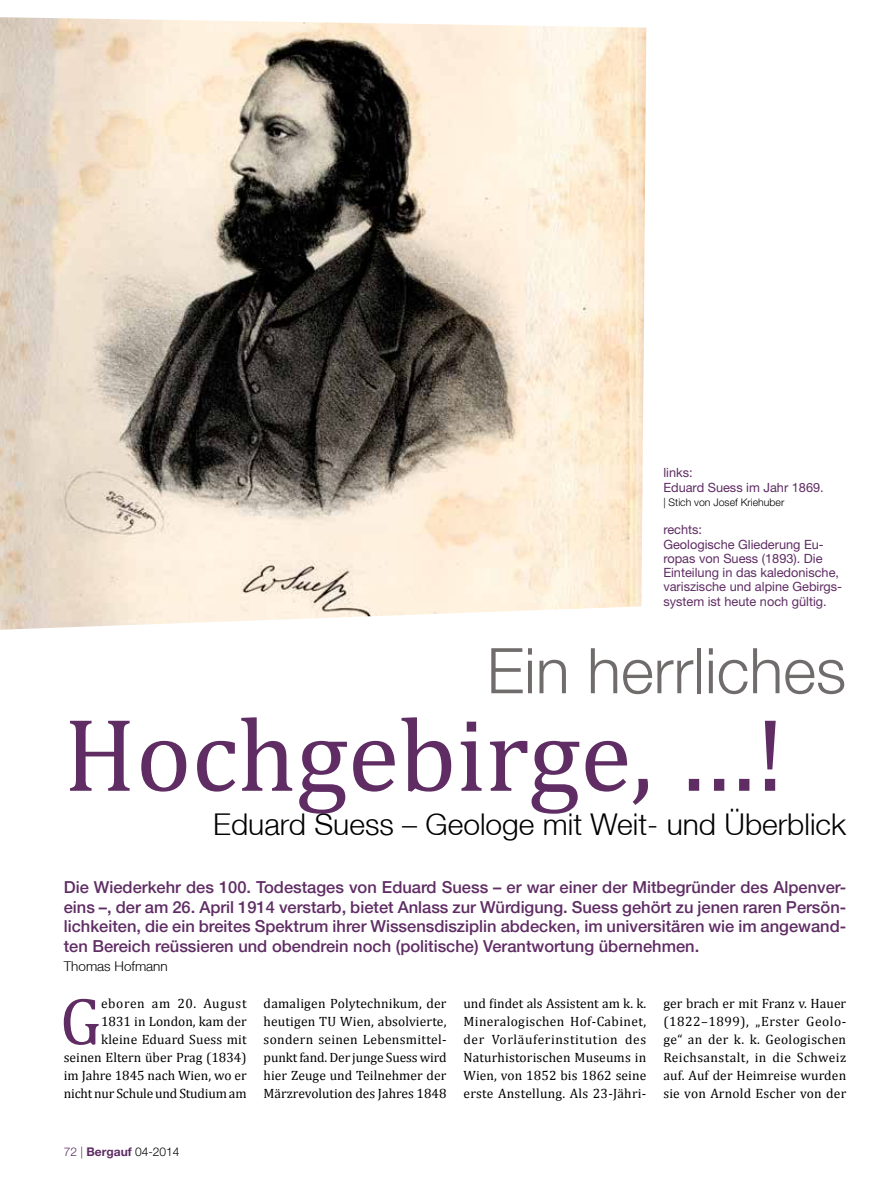
<style>
.page{position:relative;width:893px;height:1191px;background:#fff}
.page>*{position:absolute;margin:0;border:0;box-sizing:border-box;transform-origin:0 0}
.t1{font:105px "Cambria";color:#5f2d64}
.t2{font:67.5px "Cambria";color:#5f2d64}
.t3{font:300 63px "Helvetica Neue LT";color:#6f6c6b}
.t4{font:300 30px "Helvetica Neue LT";color:#000}
.t5{font:500 16.5px/19.5px "Helvetica Neue LT";color:#5f2d64;text-align:justify}
.t6{font:13.5px/18px "Cambria";letter-spacing:.005em;color:#000;text-align:justify}
.t7{font:300 13.5px "Helvetica Neue LT";color:#000}
.t8{font:12.75px/14.2px "Helvetica Neue";color:#5f2d64}
.t9{font:700 12px "Helvetica Neue";color:#5f2d64}
.t10{font:300 10.5px "Helvetica Neue";color:#000}
.s1{font-weight:300}
.s2{font-weight:300;color:#000}
</style>
<div class="page">
<img style="left:0;top:17px;width:646px;height:613px">
<p class="t8" style="left:663px;top:465px;width:162px">links:<br>Eduard Suess im Jahr 1869.</p>
<p class="t10" style="left:663px;top:496px;width:122px">| Stich von Josef Kriehuber</p>
<p class="t8" style="left:663px;top:522px;width:180px">rechts:<br>Geologische Gliederung Eu&shy;ropas von Suess (1893). Die<br>Einteilung in das kaledonische, variszische und alpine Gebirgs&shy;system ist heute noch gültig.</p>
<h3 class="t3" style="left:487px;top:632px;width:361px">Ein herrliches</h3>
<h1 class="t1" style="left:64px;top:693px;width:723px">Hochgebirge, …!</h1>
<h3 class="t4" style="left:213px;top:806px;width:634px">Eduard Suess – Geologe mit Weit- und Überblick</h3>
<p class="t5" style="left:64px;top:877px;width:784px">Die Wiederkehr des 100. Todestages von Eduard Suess – er war einer der Mitbegründer des Alpenver&shy;eins –, der am 26. April 1914 verstarb, bietet Anlass zur Würdigung. Suess gehört zu jenen raren Persön&shy;lichkeiten, die ein breites Spektrum ihrer Wissensdisziplin abdecken, im universitären wie im angewand&shy;ten Bereich reüssieren und obendrein noch (politische) Verantwortung übernehmen.</p>
<p class="t7" style="left:64px;top:958px;width:106px">Thomas Hofmann</p>
<h2 class="t2" style="left:60px;top:981px;width:43px">G</h2>
<p class="t6" style="left:64px;top:994px;width:184px;text-align:right">eboren am 20. August<br>1831 in London, kam der kleine Eduard Suess mit seinen Eltern über Prag (1834) im Jahre 1845 nach Wien, wo er nicht nur Schule und Studium am</p>
<p class="t6" style="left:264px;top:994px;width:184px">damaligen Polytechnikum, der heutigen TU Wien, absolvierte, sondern seinen Lebensmittel&shy;punkt fand. Der junge Suess wird hier Zeuge und Teilnehmer der Märzrevolution des Jahres 1848</p>
<p class="t6" style="left:463px;top:994px;width:184px">und findet als Assistent am k. k.<br>Mineralogischen Hof-Cabinet, der Vorläuferinstitution des Naturhistorischen Museums in Wien, von 1852 bis 1862 seine erste Anstellung. Als 23-Jähri-</p>
<p class="t6" style="left:663px;top:994px;width:184px">ger brach er mit Franz v. Hauer (1822–1899), „Erster Geolo&shy;ge“ an der k. k. Geologischen Reichsanstalt, in die Schweiz auf. Auf der Heimreise wurden sie von Arnold Escher von der</p>
<p class="t9" style="left:64px;top:1144px;width:117px"><span class="s1">72 |</span> Bergauf <span class="s2">04-2014</span></p>
</div>
